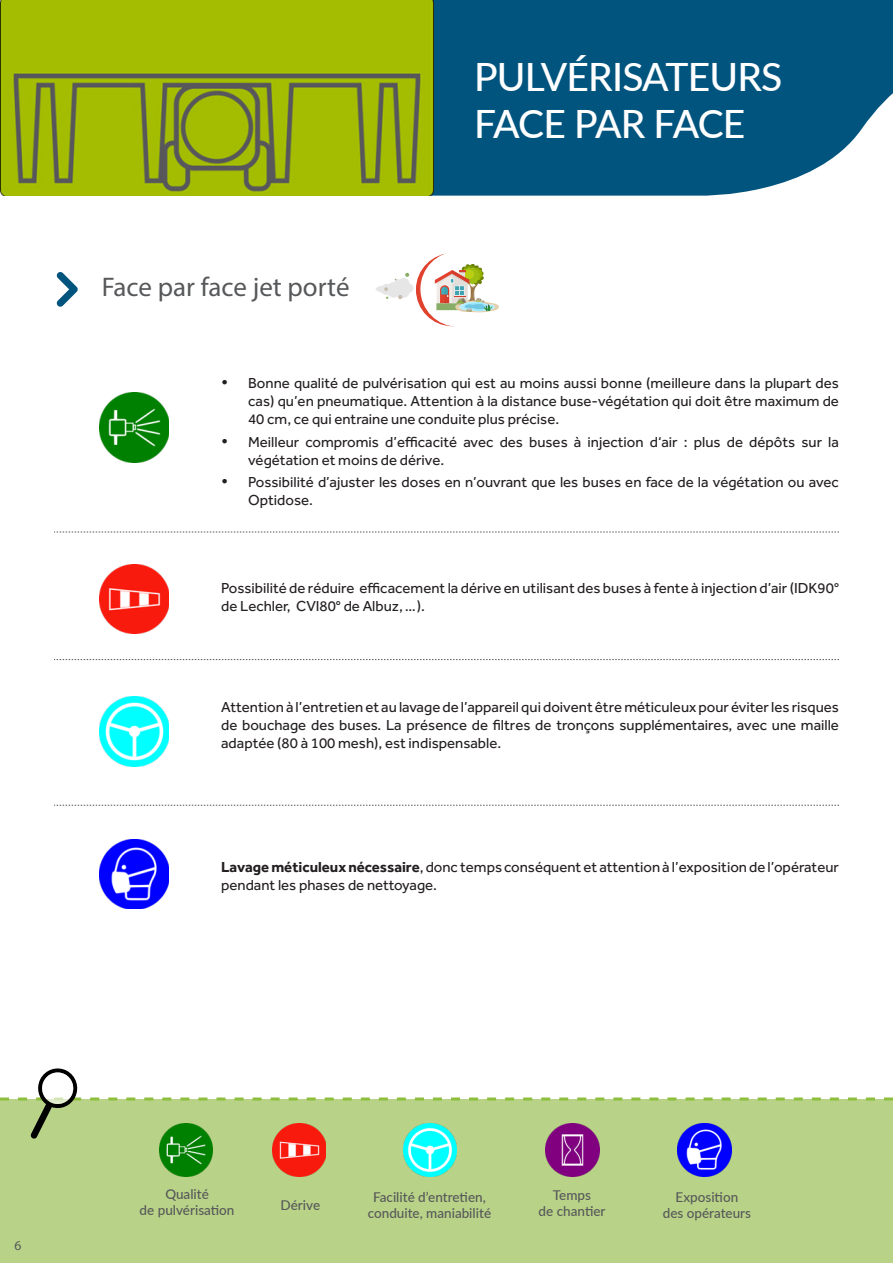
<style>
.page{position:relative;width:893px;height:1263px;background:#fff}
.page>*{position:absolute;margin:0;border:0;box-sizing:border-box;transform-origin:0 0}
.t1{font:500 39px "Lato";letter-spacing:-.02em;color:#fff}
.t2{font:500 39px "Lato";letter-spacing:-.04em;color:#fff}
.t3{font:27px "Myriad Pro";color:#57585a}
.t4{font:15px/18px "Effra";color:#231f20}
.t5{font:500 13.5px "Lato";color:#57585a}
.t6{font:13.5px "Myriad Pro";color:#57585a}
.s1{font-size:18px}
.s2{font-weight:700}
</style>
<div class="page">
<div style="left:434px;top:0;width:459px;height:196px;background:#00547e"></div>
<img style="left:0;top:0;width:434px;height:196px">
<div style="left:0;top:1099px;width:893px;height:164px;background:#b8d387"></div>
<svg style="left:56px;top:272px;width:22px;height:35px"></svg>
<svg style="left:54px;top:532px;width:785px;height:1px"></svg>
<svg style="left:54px;top:659px;width:785px;height:1px"></svg>
<img style="left:99px;top:393px;width:70px;height:69px">
<img style="left:159px;top:1139px;width:54px;height:37px">
<img style="left:272px;top:1139px;width:54px;height:37px">
<img style="left:403px;top:1139px;width:54px;height:37px">
<img style="left:546px;top:1139px;width:53px;height:37px">
<img style="left:678px;top:1139px;width:53px;height:37px">
<svg style="left:0;top:1068px;width:893px;height:71px"></svg>
<svg style="left:42px;top:1072px;width:31px;height:32px"></svg>
<img style="left:99px;top:564px;width:70px;height:70px">
<img style="left:99px;top:697px;width:70px;height:69px">
<svg style="left:54px;top:805px;width:785px;height:1px"></svg>
<img style="left:99px;top:839px;width:70px;height:70px">
<div style="left:398px;top:286px;width:11px;height:12px;background:#e6e6e6;border-radius:50%"></div>
<div style="left:398px;top:278px;width:11px;height:11px;background:#e6e6e6;border-radius:50%"></div>
<div style="left:386px;top:282px;width:16px;height:16px;background:#e6e6e6;border-radius:50%"></div>
<div style="left:404px;top:284px;width:9px;height:9px;background:#e6e6e6;border-radius:50%"></div>
<div style="left:394px;top:279px;width:7px;height:7px;background:#e6e6e6;border-radius:50%"></div>
<div style="left:381px;top:284px;width:11px;height:11px;background:#e6e6e6;border-radius:50%"></div>
<div style="left:377px;top:286px;width:7px;height:6px;background:#e6e6e6;border-radius:50%"></div>
<div style="left:416px;top:253px;width:73px;height:73px;border:8px solid #e0422e;border-radius:50%"></div>
<div style="left:420px;top:251px;width:76px;height:76px;background:#fff;border-radius:50%"></div>
<svg style="left:435px;top:264px;width:64px;height:49px"></svg>
<svg style="left:376px;top:287px;width:12px;height:4px"></svg>
<svg style="left:405px;top:273px;width:4px;height:4px"></svg>
<svg style="left:398px;top:295px;width:4px;height:4px"></svg>
<p class="t3" style="left:102px;top:271px;width:249px">Face par face jet porté</p>
<p class="t1" style="left:474px;top:49px;width:310px">PULVÉRISATEURS</p>
<p class="t2" style="left:474px;top:96px;width:273px">FACE PAR FACE</p>
<p class="t4" style="left:248px;top:374px;width:592px;text-align:justify;text-indent:-27px"><span class="s1">•</span> Bonne qualité de pulvérisation qui est au moins aussi bonne (meilleure dans la plupart des cas) qu’en pneumatique. Attention à la distance buse-végétation qui doit être maximum de 40 cm, ce qui entraine une conduite plus précise.</p>
<p class="t4" style="left:248px;top:433px;width:592px;text-indent:-27px"><span class="s1">•</span> Meilleur compromis d’efficacité avec des buses à injection d‘air : plus de dépôts sur la végétation et moins de dérive.</p>
<p class="t4" style="left:248px;top:473px;width:592px;text-indent:-27px"><span class="s1">•</span> Possibilité d’ajuster les doses en n’ouvrant que les buses en face de la végétation ou avec<br>Optidose.</p>
<p class="t4" style="left:221px;top:579px;width:619px">Possibilité de réduire efficacement la dérive en utilisant des buses à fente à injection d’air (IDK90° de Lechler, CVI80° de Albuz, …).</p>
<p class="t4" style="left:221px;top:698px;width:619px;text-align:justify">Attention à l’entretien et au lavage de l’appareil qui doivent être méticuleux pour éviter les risques de bouchage des buses. La présence de filtres de tronçons supplémentaires, avec une maille adaptée (80 à 100 mesh), est indispensable.</p>
<p class="t4" style="left:221px;top:858px;width:619px"><span class="s2">Lavage méticuleux nécessaire</span>, donc temps conséquent et attention à l’exposition de l’opérateur pendant les phases de nettoyage.</p>
<p class="t6" style="left:15px;top:1237px;width:8px">6</p>
<p class="t5" style="left:165px;top:1184px;width:45px">Qualité</p>
<p class="t5" style="left:140px;top:1200px;width:96px">de pulvérisation</p>
<p class="t5" style="left:281px;top:1196px;width:41px">Dérive</p>
<p class="t5" style="left:373px;top:1187px;width:114px">Facilité d’entretien,</p>
<p class="t5" style="left:368px;top:1204px;width:125px">conduite, maniabilité</p>
<p class="t5" style="left:553px;top:1185px;width:40px">Temps</p>
<p class="t5" style="left:539px;top:1201px;width:68px">de chantier</p>
<p class="t5" style="left:676px;top:1187px;width:64px">Exposition</p>
<p class="t5" style="left:663px;top:1203px;width:90px">des opérateurs</p>
</div>
